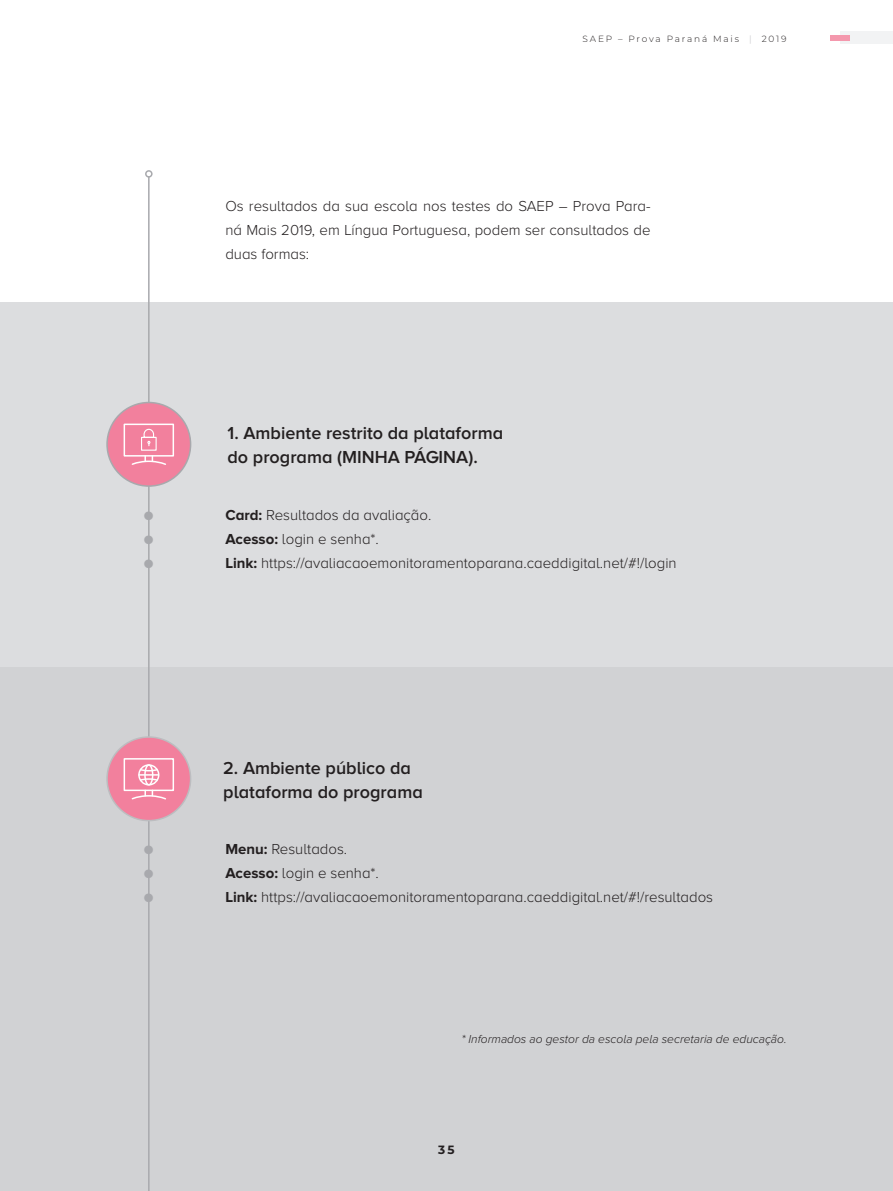
<style>
.page{position:relative;width:893px;height:1191px;background:#fff}
.page>*{position:absolute;margin:0;border:0;box-sizing:border-box;transform-origin:0 0}
.Título_INfográfico{font:600 18px/24px "Proxima Nova A";color:#231f20}
.Corpo_de_texto{font:300 15px/24px "Proxima Nova A";color:#231f20;text-align:justify}
.Fonte{font:italic 300 12px "Proxima Nova A";color:#231f20}
.t1{font:700 12px "Montserrat";color:#231f20}
.t2{font:300 9px "Montserrat";letter-spacing:.2em;color:#231f20}
.s1{color:#bcbdc0}
.s2{font-size:42px;color:#a8a9ad}
.s3{font-weight:700}
</style>
<div class="page">
<div style="left:0;top:302px;width:893px;height:365px;background:#dcdddf"></div>
<div style="left:0;top:667px;width:893px;height:524px;background:#d1d2d4"></div>
<hr style="left:148px;top:177px;width:2px;height:1014px;background:#a8a9ad">
<div style="left:145px;top:170px;width:8px;height:8px;border:2px solid #a8a9ad;border-radius:50%"></div>
<div style="left:107px;top:402px;width:84px;height:84px;background:#f2809d;border-radius:50%"></div>
<div style="left:106px;top:402px;width:85px;height:85px;border:2px solid #a8a9ad;border-radius:50%"></div>
<div style="left:124px;top:423px;width:50px;height:33px;background:#f2809d;border:2px solid #fff"></div>
<svg style="left:130px;top:428px;width:37px;height:37px"></svg>
<div style="left:107px;top:737px;width:84px;height:83px;background:#f2809d;border-radius:50%"></div>
<div style="left:106px;top:736px;width:85px;height:85px;border:2px solid #bcbdc0;border-radius:50%"></div>
<div style="left:124px;top:758px;width:50px;height:33px;background:#f2809d;border:2px solid #fff"></div>
<svg style="left:130px;top:790px;width:37px;height:10px"></svg>
<div style="left:138px;top:764px;width:21px;height:21px;border:2px solid #fff;border-radius:50%"></div>
<div style="left:144px;top:764px;width:9px;height:21px;border:2px solid #fff;border-radius:50%"></div>
<svg style="left:138px;top:767px;width:21px;height:15px"></svg>
<div style="left:840px;top:32px;width:53px;height:12px;background:#f2f3f4"></div>
<div style="left:830px;top:35px;width:20px;height:5px;background:#f498ad"></div>
<p class="t2" style="left:583px;top:33px;width:206px">SAEP – Prova Paraná Mais <span class="s1">|</span> 2019</p>
<p class="Corpo_de_texto" style="left:225px;top:194px;width:427px">Os resultados da sua escola nos testes do SAEP – Prova Para&shy;ná Mais 2019, em Língua Portuguesa, podem ser consultados de duas formas:</p>
<p class="Título_INfográfico" style="left:227px;top:421px;width:277px">1. Ambiente restrito da plataforma do programa (MINHA PÁGINA).</p>
<p class="Corpo_de_texto" style="left:141px;top:503px;width:292px"><span class="s2">•</span> <span class="s3">Card:</span> Resultados da avaliação.</p>
<p class="Corpo_de_texto" style="left:141px;top:527px;width:239px"><span class="s2">•</span> <span class="s3">Acesso:</span> login e senha*.</p>
<p class="Corpo_de_texto" style="left:141px;top:551px;width:537px"><span class="s2">•</span> <span class="s3">Link:</span> https://avaliacaoemonitoramentoparana.caeddigital.net/#!/login</p>
<p class="Título_INfográfico" style="left:223px;top:755px;width:201px">2. Ambiente público da plataforma do programa</p>
<p class="Corpo_de_texto" style="left:141px;top:837px;width:208px"><span class="s2">•</span> <span class="s3">Menu:</span> Resultados.</p>
<p class="Corpo_de_texto" style="left:141px;top:861px;width:239px"><span class="s2">•</span> <span class="s3">Acesso:</span> login e senha*.</p>
<p class="Corpo_de_texto" style="left:141px;top:885px;width:573px"><span class="s2">•</span> <span class="s3">Link:</span> https://avaliacaoemonitoramentoparana.caeddigital.net/#!/resultados</p>
<p class="Fonte" style="left:461px;top:1032px;width:327px">* Informados ao gestor da escola pela secretaria de educação.</p>
<p class="t1" style="left:438px;top:1140px;width:18px">35</p>
</div>
